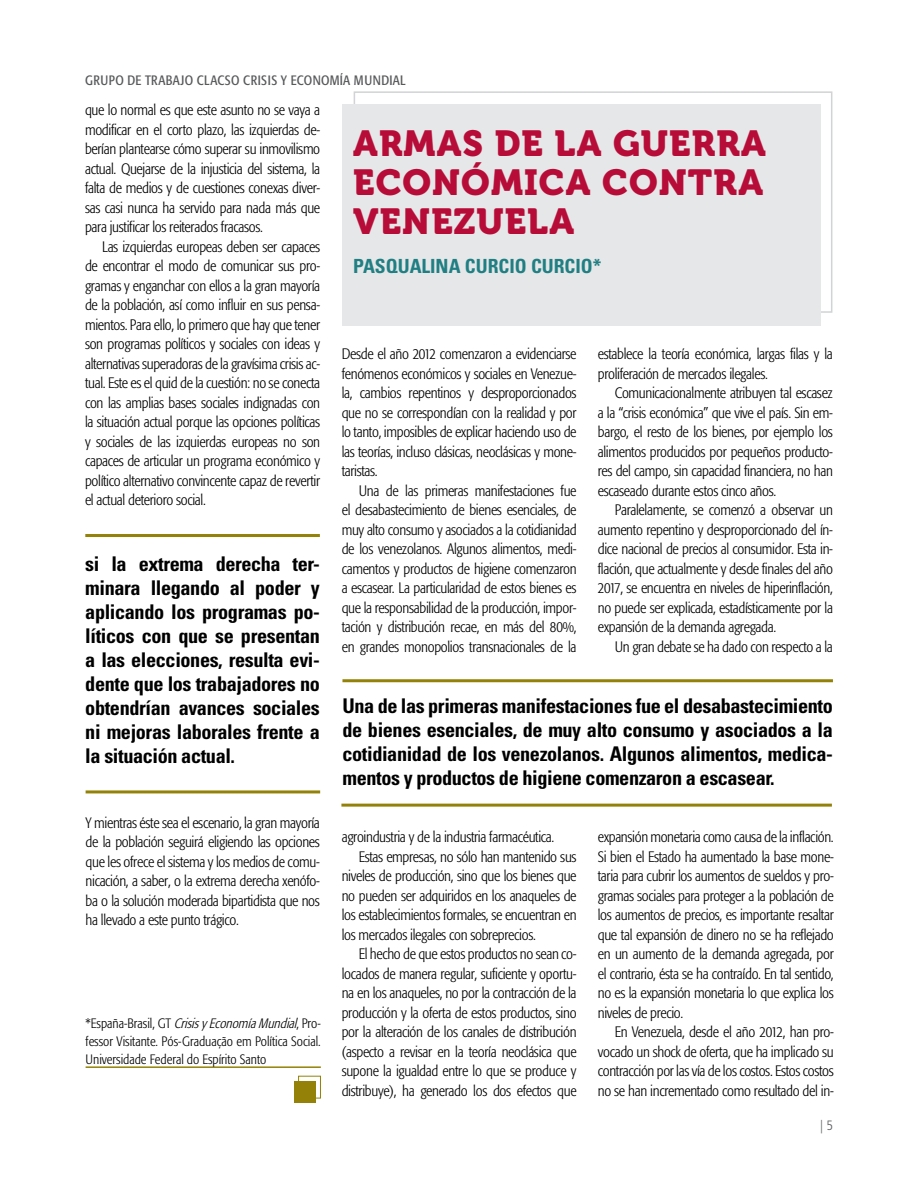
<style>
.page{position:relative;width:918px;height:1188px;background:#fff}
.page>*{position:absolute;margin:0;border:0;box-sizing:border-box;transform-origin:0 0}
.t1{font:36px/39px "Museo 900";letter-spacing:.03em;color:#b70c38;text-align:justify}
.t2{font:700 condensed 20.25px/24px "Univers LT Std";letter-spacing:-.02em;color:#000;text-align:justify}
.t3{font:700 condensed 19.5px "Univers LT Std";color:#207f83}
.t4{font:300 condensed 15px/19.5px "Formata";letter-spacing:-.02em;color:#000;text-align:justify}
.t5{font:300 condensed 13.5px/18px "Formata";color:#000;text-align:justify}
.t6{font:condensed 13.5px "Formata";letter-spacing:.02em;color:#58595b}
.t7{font:300 condensed 13.5px "Frutiger LT Std";color:#58595b}
.s1{font-style:italic}
</style>
<div class="page">
<hr style="left:86px;top:790px;width:234px;height:3px;background:#938207">
<hr style="left:85px;top:534px;width:235px;height:3px;background:#938207">
<div style="left:298px;top:1076px;width:23px;height:22px;border:1px solid #938207"></div>
<div style="left:294px;top:1081px;width:22px;height:22px;background:#938207"></div>
<hr style="left:86px;top:1066px;width:235px;height:2px;background:#938207">
<div style="left:354px;top:91px;width:478px;height:222px;border:2px solid #d1d3d4"></div>
<div style="left:342px;top:104px;width:479px;height:222px;background:#e6e7e8"></div>
<hr style="left:342px;top:679px;width:491px;height:3px;background:#938207">
<hr style="left:341px;top:804px;width:491px;height:3px;background:#938207">
<p class="t6" style="left:85px;top:72px;width:322px">GRUPO DE TRABAJO CLACSO CRISIS Y ECONOMÍA MUNDIAL</p>
<p class="t4" style="left:85px;top:101px;width:237px">que lo normal es que este asunto no se vaya a modificar en el corto plazo, las izquierdas de&shy;berían plantearse cómo superar su inmovilismo actual. Quejarse de la injusticia del sistema, la falta de medios y de cuestiones conexas diver&shy;sas casi nunca ha servido para nada más que para justificar los reiterados fracasos.</p>
<p class="t4" style="left:85px;top:237px;width:237px;text-indent:17px">Las izquierdas europeas deben ser capaces de encontrar el modo de comunicar sus pro&shy;gramas y enganchar con ellos a la gran mayoría de la población, así como influir en sus pensa&shy;mientos. Para ello, lo primero que hay que tener son programas políticos y sociales con ideas y alternativas superadoras de la gravísima crisis ac&shy;tual. Este es el quid de la cuestión: no se conecta con las amplias bases sociales indignadas con la situación actual porque las opciones políticas y sociales de las izquierdas europeas no son capaces de articular un programa económico y político alternativo convincente capaz de revertir el actual deterioro social.</p>
<h1 class="t1" style="left:353px;top:124px;width:414px">ARMAS DE LA GUERRA ECONÓMICA CONTRA VENEZUELA</h1>
<h3 class="t3" style="left:353px;top:254px;width:250px">PASQUALINA CURCIO CURCIO*</h3>
<p class="t4" style="left:598px;top:345px;width:237px">establece la teoría económica, largas filas y la proliferación de mercados ilegales.</p>
<p class="t4" style="left:598px;top:384px;width:237px;text-indent:17px">Comunicacionalmente atribuyen tal escasez a la “crisis económica” que vive el país. Sin em&shy;bargo, el resto de los bienes, por ejemplo los alimentos producidos por pequeños producto&shy;res del campo, sin capacidad financiera, no han escaseado durante estos cinco años.</p>
<p class="t4" style="left:598px;top:501px;width:237px;text-indent:17px">Paralelamente, se comenzó a observar un aumento repentino y desproporcionado del ín&shy;dice nacional de precios al consumidor. Esta in&shy;flación, que actualmente y desde finales del año 2017, se encuentra en niveles de hiperinflación, no puede ser explicada, estadísticamente por la expansión de la demanda agregada.</p>
<p class="t4" style="left:615px;top:637px;width:220px">Un gran debate se ha dado con respecto a la</p>
<p class="t4" style="left:342px;top:345px;width:236px">Desde el año 2012 comenzaron a evidenciarse fenómenos económicos y sociales en Venezue&shy;la, cambios repentinos y desproporcionados que no se correspondían con la realidad y por lo tanto, imposibles de explicar haciendo uso de las teorías, incluso clásicas, neoclásicas y mone&shy;taristas.</p>
<p class="t4" style="left:342px;top:481px;width:236px;text-indent:17px">Una de las primeras manifestaciones fue el desabastecimiento de bienes esenciales, de muy alto consumo y asociados a la cotidianidad de los venezolanos. Algunos alimentos, medi&shy;camentos y productos de higiene comenzaron a escasear. La particularidad de estos bienes es que la responsabilidad de la producción, impor&shy;tación y distribución recae, en más del 80%, en grandes monopolios transnacionales de la</p>
<p class="t2" style="left:85px;top:552px;width:236px">si la extrema derecha ter&shy;minara llegando al poder y aplicando los programas po&shy;líticos con que se presentan a las elecciones, resulta evi&shy;dente que los trabajadores no obtendrían avances sociales ni mejoras laborales frente a la situación actual.</p>
<h2 class="t2" style="left:342px;top:693px;width:492px">Una de las primeras manifestaciones fue el desabastecimiento de bienes esenciales, de muy alto consumo y asociados a la cotidianidad de los venezolanos. Algunos alimentos, medica&shy;mentos y productos de higiene comenzaron a escasear.</h2>
<p class="t4" style="left:86px;top:813px;width:236px">Y mientras éste sea el escenario, la gran mayoría de la población seguirá eligiendo las opciones que les ofrece el sistema y los medios de comu&shy;nicación, a saber, o la extrema derecha xenófo&shy;ba o la solución moderada bipartidista que nos ha llevado a este punto trágico.</p>
<p class="t5" style="left:86px;top:1014px;width:237px">* E s p a ñ a - B r a s i l , G T <span class="s1">Crisisy EconomíaMundial</span>, P r o - fessor Visitante. Pós-Graduação em Política Social.<br>Universidade Federal do Espírito Santo</p>
<p class="t4" style="left:342px;top:827px;width:214px">agroindustria y de la industria farmacéutica.</p>
<p class="t4" style="left:359px;top:847px;width:219px">Estas empresas, no sólo han mantenido sus</p>
<p class="t4" style="left:342px;top:866px;width:236px">niveles de producción, sino que los bienes que</p>
<p class="t4" style="left:342px;top:886px;width:236px">no pueden ser adquiridos en los anaqueles de</p>
<p class="t4" style="left:342px;top:905px;width:236px">los establecimientos formales, se encuentran en</p>
<p class="t4" style="left:342px;top:925px;width:196px">los mercados ilegales con sobreprecios.</p>
<p class="t4" style="left:359px;top:944px;width:219px">El hecho de que estos productos no sean co-</p>
<p class="t4" style="left:342px;top:964px;width:236px">locados de manera regular, suficiente y oportu-</p>
<p class="t4" style="left:342px;top:983px;width:236px">na en los anaqueles, no por la contracción de la</p>
<p class="t4" style="left:342px;top:1003px;width:236px">producción y la oferta de estos productos, sino</p>
<p class="t4" style="left:342px;top:1022px;width:236px">por la alteración de los canales de distribución</p>
<p class="t4" style="left:342px;top:1042px;width:236px">(aspecto a revisar en la teoría neoclásica que</p>
<p class="t4" style="left:342px;top:1061px;width:236px">supone la igualdad entre lo que se produce y</p>
<p class="t4" style="left:342px;top:1081px;width:236px">distribuye), ha generado los dos efectos que</p>
<p class="t4" style="left:598px;top:827px;width:237px">expansión monetaria como causa de la inflación.<br>Si bien el Estado ha aumentado la base mone&shy;taria para cubrir los aumentos de sueldos y pro&shy;gramas sociales para proteger a la población de los aumentos de precios, es importante resaltar que tal expansión de dinero no se ha reflejado en un aumento de la demanda agregada, por el contrario, ésta se ha contraído. En tal sentido, no es la expansión monetaria lo que explica los niveles de precio.</p>
<p class="t4" style="left:598px;top:1022px;width:237px;text-indent:17px">En Venezuela, desde el año 2012, han pro&shy;vocado un shock de oferta, que ha implicado su contracción por las vía de los costos. Estos costos no se han incrementado como resultado del in-</p>
<p class="t7" style="left:820px;top:1117px;width:14px">| 5</p>
</div>
